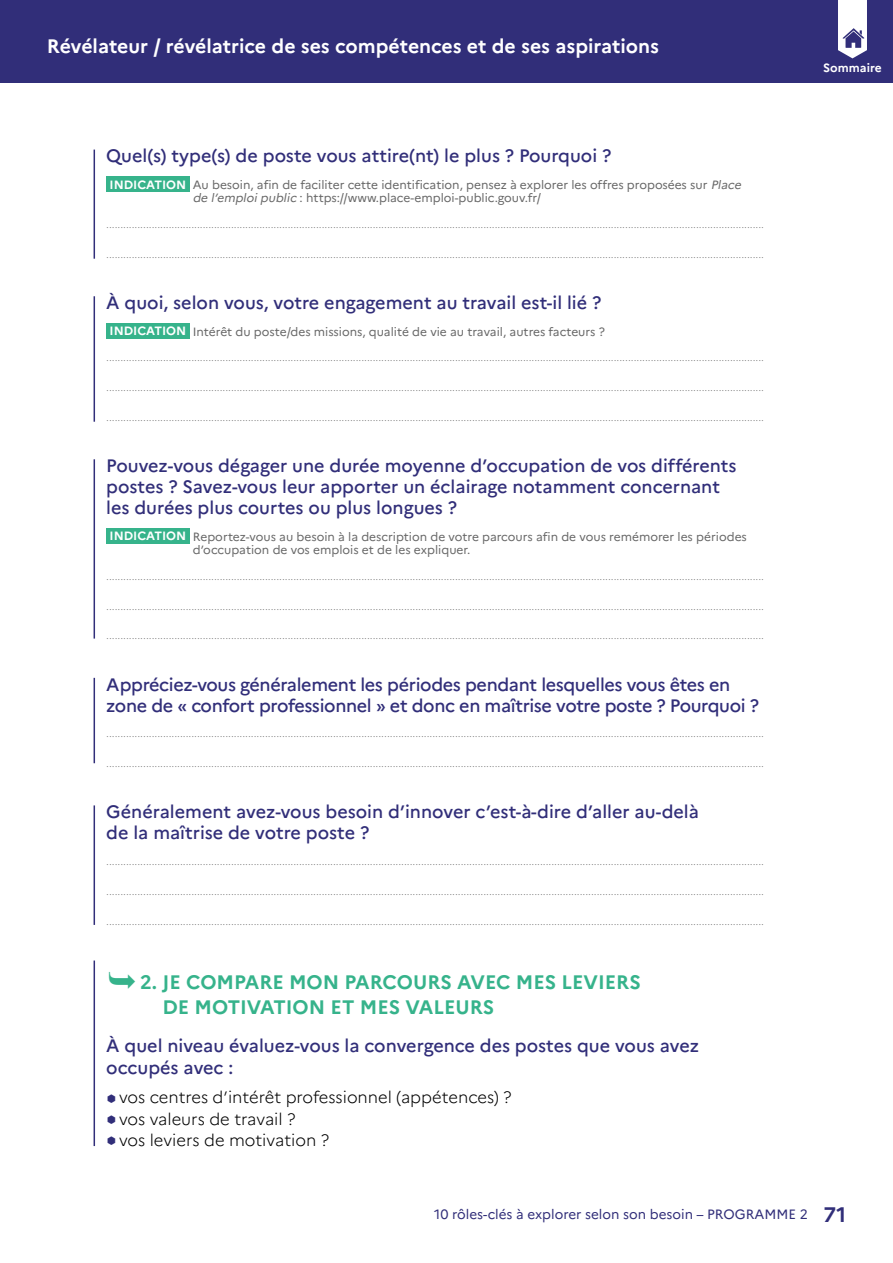
<style>
.page{position:relative;width:893px;height:1263px;background:#fff}
.page>*{position:absolute;margin:0;border:0;box-sizing:border-box;transform-origin:0 0}
.t1{font:700 21px "Marianne";color:#312e79}
.t2{font:700 19.5px/25.5px "Marianne";color:#36b38b}
.t3{font:700 19.5px "Marianne";color:#fff}
.t4{font:500 18px/21px "Marianne";letter-spacing:-.005em;color:#312e79}
.t5{font:300 16.5px/21.3px "Marianne";color:#000}
.t6{font:13.5px "Marianne";color:#312e79}
.t7{font:12px/13.5px "Marianne";color:#676767}
.t8{font:700 12px "Marianne";color:#fff}
.t9{font:300 10.5px "Marianne";color:#676767}
.s1{font-weight:700;color:#fff}
.s2{font-style:italic}
</style>
<div class="page">
<div style="left:0;top:0;width:893px;height:83px;background:#312e79"></div>
<svg style="left:838px;top:0;width:29px;height:58px"></svg>
<div style="left:106px;top:176px;width:83px;height:16px;background:#36b38b"></div>
<div style="left:106px;top:323px;width:83px;height:16px;background:#36b38b"></div>
<div style="left:106px;top:528px;width:83px;height:16px;background:#36b38b"></div>
<hr style="left:94px;top:150px;width:1px;height:109px;background:#312e79">
<hr style="left:94px;top:296px;width:1px;height:126px;background:#312e79">
<hr style="left:94px;top:459px;width:1px;height:180px;background:#312e79">
<hr style="left:94px;top:678px;width:1px;height:85px;background:#312e79">
<hr style="left:94px;top:805px;width:1px;height:120px;background:#312e79">
<hr style="left:94px;top:960px;width:1px;height:186px;background:#312e79">
<h2 class="t3" style="left:47px;top:34px;width:614px">Révélateur / révélatrice de ses compétences et de ses aspirations</h2>
<p class="t8" style="left:823px;top:60px;width:60px">Sommaire</p>
<h3 class="t4" style="left:106px;top:145px;width:507px">Quel(s) type(s) de poste vous attire(nt) le plus ? Pourquoi ?</h3>
<p class="t7" style="left:193px;top:178px;width:552px;text-indent:-83px"><span class="s1">INDICATION</span> Au besoin, afin de faciliter cette identification, pensez à explorer les offres proposées sur <span class="s2">Place de l’emploipublic</span>: https://www.place-emploi-public.gouv.fr/</p>
<p class="t9" style="left:106px;top:218px;width:659px">........................................................................................................................................................................................................................................</p>
<p class="t9" style="left:106px;top:248px;width:659px">........................................................................................................................................................................................................................................</p>
<h3 class="t4" style="left:106px;top:292px;width:497px">À quoi, selon vous, votre engagement au travail est-il lié ?</h3>
<p class="t7" style="left:109px;top:325px;width:497px"><span class="s1">INDICATION</span> Intérêt du poste/des missions, qualité de vie au travail, autres facteurs ?</p>
<p class="t9" style="left:106px;top:351px;width:659px">........................................................................................................................................................................................................................................</p>
<p class="t9" style="left:106px;top:381px;width:659px">........................................................................................................................................................................................................................................</p>
<p class="t9" style="left:106px;top:411px;width:659px">........................................................................................................................................................................................................................................</p>
<h3 class="t4" style="left:106px;top:455px;width:632px">Pouvez-vous dégager une durée moyenne d’occupation de vos différents postes ? Savez-vous leur apporter un éclairage notamment concernant les durées plus courtes ou plus longues ?</h3>
<p class="t7" style="left:193px;top:530px;width:556px;text-indent:-83px"><span class="s1">INDICATION</span> Reportez-vous au besoin à la description de votre parcours afin de vous remémorer les périodes d’occupation de vos emplois et de les expliquer.</p>
<p class="t9" style="left:106px;top:570px;width:659px">........................................................................................................................................................................................................................................</p>
<p class="t9" style="left:106px;top:599px;width:659px">........................................................................................................................................................................................................................................</p>
<p class="t9" style="left:106px;top:629px;width:659px">........................................................................................................................................................................................................................................</p>
<h3 class="t4" style="left:106px;top:674px;width:654px">Appréciez-vous généralement les périodes pendant lesquelles vous êtes en zone de « confort professionnel » et donc en maîtrise votre poste ? Pourquoi ?</h3>
<p class="t9" style="left:106px;top:727px;width:659px">........................................................................................................................................................................................................................................</p>
<p class="t9" style="left:106px;top:757px;width:659px">........................................................................................................................................................................................................................................</p>
<h3 class="t4" style="left:106px;top:801px;width:594px">Généralement avez-vous besoin d’innover c’est-à-dire d’aller au-delà de la maîtrise de votre poste ?</h3>
<p class="t9" style="left:106px;top:855px;width:659px">........................................................................................................................................................................................................................................</p>
<p class="t9" style="left:106px;top:884px;width:659px">........................................................................................................................................................................................................................................</p>
<p class="t9" style="left:106px;top:914px;width:659px">........................................................................................................................................................................................................................................</p>
<h2 class="t2" style="left:162px;top:969px;width:480px;text-indent:-22px">2. JE COMPARE MON PARCOURS AVEC MES LEVIERS<br>DE MOTIVATION ET MES VALEURS</h2>
<h3 class="t4" style="left:106px;top:1035px;width:594px">À quel niveau évaluez-vous la convergence des postes que vous avez occupés avec :</h3>
<h3 class="t5" style="left:119px;top:1087px;width:394px">vos centres d’intérêt professionnel (appétences) ? vos valeurs de travail ?<br>vos leviers de motivation ?</h3>
<p class="t6" style="left:434px;top:1206px;width:375px">10 rôles-clés à explorer selon son besoin – PROGRAMM E 2</p>
<h1 class="t1" style="left:824px;top:1202px;width:24px">71</h1>
</div>
